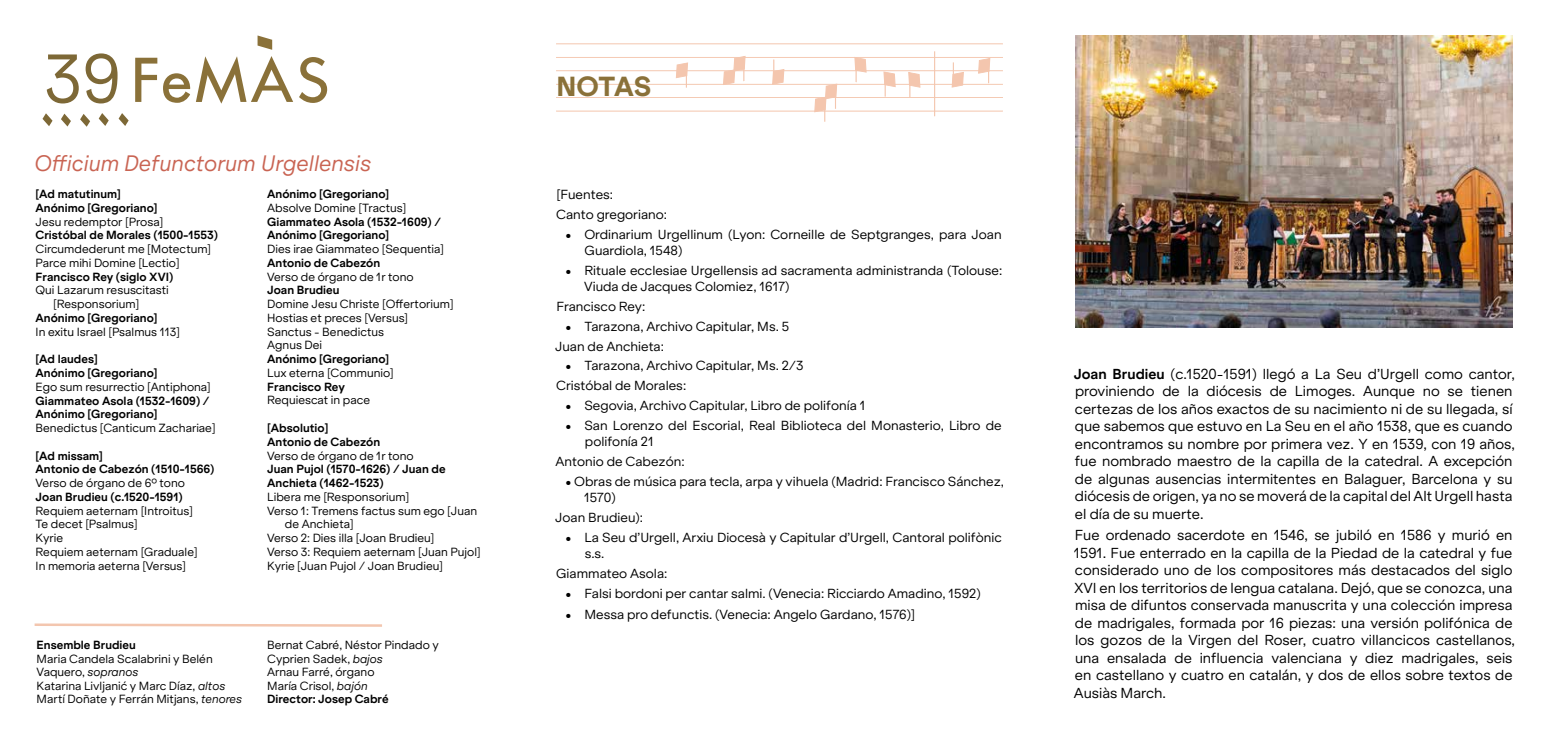
<style>
.page{position:relative;width:1560px;height:745px;background:#fff}
.page>*{position:absolute;margin:0;border:0;box-sizing:border-box;transform-origin:0 0}
.t1{font:65.25px "Klarheit Grotesk";color:#7d6836}
.t2{font:800 26.25px "Klarheit Grotesk";letter-spacing:-.01em;color:#8a7139}
.t3{font:italic 21.25px "Klarheit Grotesk";color:#c96453}
.t4{font:13.75px/17.5px "Klarheit Grotesk";color:#000}
.t5{font:12.5px/16.2px "Klarheit Grotesk";color:#000}
.t6{font:11.25px/13.8px "Klarheit Grotesk";color:#000}
.t7{font:700 11.25px/13.8px "Klarheit Grotesk";color:#000}
.s1{font-style:italic}
.s2{font-weight:700}
</style>
<div class="page">
<svg style="left:163px;top:73px;width:27px;height:30px"></svg>
<svg style="left:135px;top:58px;width:22px;height:44px"></svg>
<svg style="left:299px;top:57px;width:28px;height:46px"></svg>
<svg style="left:196px;top:56px;width:97px;height:48px"></svg>
<svg style="left:257px;top:35px;width:15px;height:15px"></svg>
<svg style="left:42px;top:113px;width:11px;height:13px"></svg>
<svg style="left:61px;top:113px;width:10px;height:13px"></svg>
<svg style="left:80px;top:114px;width:10px;height:13px"></svg>
<svg style="left:99px;top:113px;width:10px;height:13px"></svg>
<svg style="left:119px;top:113px;width:10px;height:13px"></svg>
<svg style="left:34px;top:623px;width:348px;height:4px"></svg>
<svg style="left:814px;top:85px;width:23px;height:37px"></svg>
<hr style="left:556px;top:97px;width:446px;height:1px;background:#f4c6ae">
<hr style="left:556px;top:111px;width:446px;height:1px;background:#f4c6ae">
<hr style="left:556px;top:70px;width:446px;height:1px;background:#f4c6ae">
<hr style="left:556px;top:84px;width:446px;height:1px;background:#f4c6ae">
<hr style="left:556px;top:44px;width:446px;height:1px;background:#f4c6ae">
<hr style="left:556px;top:57px;width:446px;height:1px;background:#f4c6ae">
<svg style="left:978px;top:58px;width:12px;height:25px"></svg>
<svg style="left:951px;top:62px;width:12px;height:25px"></svg>
<hr style="left:934px;top:51px;width:1px;height:65px;background:#f4c6ae">
<svg style="left:908px;top:72px;width:12px;height:25px"></svg>
<svg style="left:883px;top:71px;width:12px;height:25px"></svg>
<svg style="left:854px;top:58px;width:12px;height:24px"></svg>
<svg style="left:772px;top:59px;width:12px;height:26px"></svg>
<svg style="left:723px;top:56px;width:22px;height:29px"></svg>
<svg style="left:675px;top:62px;width:13px;height:26px"></svg>
<img style="left:1075px;top:36px;width:437px;height:291px">
<h1 class="t1" style="left:44px;top:24px;width:79px">39</h1>
<h3 class="t3" style="left:35px;top:145px;width:338px">Officium Defunctorum Urgellensis</h3>
<p class="t7" style="left:36px;top:186px;width:124px">[Ad matutinum]<br>Anónimo [Gregoriano]</p>
<p class="t6" style="left:36px;top:213px;width:129px">Jesu redemptor [Prosa]</p>
<p class="t7" style="left:36px;top:227px;width:184px">Cristóbal de Morales (1500-1553)</p>
<p class="t6" style="left:36px;top:241px;width:177px">Circumdederunt me [Motectum]<br>Parce mihi Domine [Lectio]</p>
<p class="t7" style="left:36px;top:268px;width:139px">Francisco Rey (siglo XVI)</p>
<p class="t6" style="left:53px;top:282px;width:117px;text-indent:-18px">Qui Lazarum resuscitasti [Responsorium]</p>
<p class="t7" style="left:36px;top:309px;width:124px">Anónimo [Gregoriano]</p>
<p class="t6" style="left:36px;top:323px;width:146px">In exitu Israel [Psalmus 113]</p>
<p class="t7" style="left:36px;top:351px;width:124px">[Ad laudes]<br>Anónimo [Gregoriano]</p>
<p class="t6" style="left:36px;top:378px;width:177px">Ego sum resurrectio [Antiphona]</p>
<p class="t7" style="left:36px;top:392px;width:175px">Giammateo Asola (1532-1609) /<br>Anónimo [Gregoriano]</p>
<p class="t6" style="left:36px;top:419px;width:181px">Benedictus [Canticum Zachariae]</p>
<p class="t7" style="left:36px;top:447px;width:180px">[Ad missam]<br>Antonio de Cabezón (1510-1566)</p>
<p class="t6" style="left:36px;top:474px;width:151px">Verso de órgano de 6º tono</p>
<p class="t7" style="left:36px;top:488px;width:149px">Joan Brudieu (c.1520-1591)</p>
<p class="t6" style="left:36px;top:502px;width:164px">Requiem aeternam [Introitus]<br>Te decet [Psalmus]<br>Kyrie<br>Requiem aeternam [Graduale]<br>In memoria aeterna [Versus]</p>
<p class="t7" style="left:267px;top:186px;width:124px">Anónimo [Gregoriano]</p>
<p class="t6" style="left:267px;top:199px;width:141px">Absolve Domine [Tractus]</p>
<p class="t7" style="left:267px;top:213px;width:175px">Giammateo Asola (1532-1609) /<br>Anónimo [Gregoriano]</p>
<p class="t6" style="left:267px;top:241px;width:178px">Dies irae Giammateo [Sequentia]</p>
<p class="t7" style="left:267px;top:254px;width:115px">Antonio de Cabezón</p>
<p class="t6" style="left:267px;top:268px;width:148px">Verso de órgano de 1r tono</p>
<p class="t7" style="left:267px;top:282px;width:74px">Joan Brudieu</p>
<p class="t6" style="left:267px;top:296px;width:188px">Domine Jesu Christe [Offertorium]<br>Hostias et preces [Versus]<br>Sanctus - Benedictus<br>Agnus Dei</p>
<p class="t7" style="left:267px;top:351px;width:124px">Anónimo [Gregoriano]</p>
<p class="t6" style="left:267px;top:364px;width:128px">Lux eterna [Communio]</p>
<p class="t7" style="left:267px;top:378px;width:79px">Francisco Rey</p>
<p class="t6" style="left:267px;top:392px;width:104px">Requiescat in pace</p>
<p class="t7" style="left:267px;top:419px;width:115px">[Absolutio]<br>Antonio de Cabezón</p>
<p class="t6" style="left:267px;top:447px;width:148px">Verso de órgano de 1r tono</p>
<p class="t7" style="left:267px;top:461px;width:180px">Juan Pujol (1570-1626) / Juan de<br>Anchieta (1462-1523)</p>
<p class="t6" style="left:267px;top:488px;width:143px">Libera me [Responsorium]</p>
<p class="t6" style="left:267px;top:502px;width:211px">Verso 1: Tremens factus sum ego [Juan</p>
<p class="t6" style="left:285px;top:516px;width:70px">de Anchieta]</p>
<p class="t6" style="left:267px;top:529px;width:169px">Verso 2: Dies illa [Joan Brudieu]</p>
<p class="t6" style="left:267px;top:543px;width:215px">Verso 3: Requiem aeternam [Juan Pujol]</p>
<p class="t6" style="left:267px;top:557px;width:177px">Kyrie [Juan Pujol / Joan Brudieu]</p>
<p class="t7" style="left:37px;top:636px;width:101px">Ensemble Brudieu</p>
<p class="t6" style="left:37px;top:650px;width:207px">Maria Candela Scalabrini y Belén<br>Vaquero, <span class="s1">sopranos<br></span>Katarina Livljanić y Marc Díaz, <span class="s1">altos<br></span>Martí Doñate y Ferrán Mitjans, <span class="s1">tenores</span></p>
<p class="t6" style="left:267px;top:637px;width:173px">Bernat Cabré, Néstor Pindado y<br>Cyprien Sadek, <span class="s1">bajos<br></span>Arnau Farré, órgano<br>María Crisol, <span class="s1">bajón<br></span><span class="s2">Director: Josep Cabré</span></p>
<h2 class="t2" style="left:556px;top:65px;width:96px">NOTAS</h2>
<p class="t5" style="left:556px;top:183px;width:112px;line-height:19.8px">[Fuentes:<br>Canto gregoriano:</p>
<p class="t5" style="left:584px;top:225px;width:418px;text-indent:-19px">• Ordinarium Urgellinum (Lyon: Corneille de Septgranges, para Joan<br>Guardiola, 1548)</p>
<p class="t5" style="left:584px;top:261px;width:419px;text-indent:-19px">• Rituale ecclesiae Urgellensis ad sacramenta administranda (Tolouse:<br>Viuda de Jacques Colomiez, 1617)</p>
<p class="t5" style="left:556px;top:297px;width:90px">Francisco Rey:</p>
<p class="t5" style="left:555px;top:315px;width:235px;line-height:19.8px;text-indent:10px">• Tarazona, Archivo Capitular, Ms. 5<br>Juan de Anchieta:</p>
<p class="t5" style="left:556px;top:354px;width:249px;line-height:19.8px;text-indent:9px">• Tarazona, Archivo Capitular, Ms. 2/3<br>Cristóbal de Morales:</p>
<p class="t5" style="left:565px;top:396px;width:301px">• Segovia, Archivo Capitular, Libro de polifonía 1</p>
<p class="t5" style="left:585px;top:415px;width:418px;text-indent:-19px">• San Lorenzo del Escorial, Real Biblioteca del Monasterio, Libro de polifonía 21</p>
<p class="t5" style="left:555px;top:451px;width:130px">Antonio de Cabezón:</p>
<p class="t5" style="left:584px;top:471px;width:421px;text-indent:-19px">• Obras de música para tecla, arpa y vihuela (Madrid: Francisco Sánchez,<br>1570)</p>
<p class="t5" style="left:555px;top:507px;width:89px">Joan Brudieu):</p>
<p class="t5" style="left:584px;top:527px;width:418px;text-indent:-19px">• La Seu d’Urgell, Arxiu Diocesà y Capitular d’Urgell, Cantoral polifònic s.s.</p>
<p class="t5" style="left:556px;top:563px;width:113px">Giammateo Asola:</p>
<p class="t5" style="left:565px;top:583px;width:416px">• Falsi bordoni per cantar salmi. (Venecia: Ricciardo Amadino, 1592)</p>
<p class="t5" style="left:565px;top:604px;width:351px">• Messa pro defunctis. (Venecia: Angelo Gardano, 1576)]</p>
<p class="t4" style="left:1073px;top:363px;width:443px"><span class="s2">Joan Brudieu</span> (c.1520-1591) llegó a La Seu d’Urgell como cantor, proviniendo de la diócesis de Limoges. Aunque no se tienen certezas de los años exactos de su nacimiento ni de su llegada, sí que sabemos que estuvo en La Seu en el año 1538, que es cuando encontramos su nombre por primera vez. Y en 1539, con 19 años, fue nombrado maestro de la capilla de la catedral. A excepción de algunas ausencias intermitentes en Balaguer, Barcelona y su diócesis de origen, ya no se moverá de la capital del Alt Urgell hasta el día de su muerte.</p>
<p class="t4" style="left:1073px;top:524px;width:442px">Fue ordenado sacerdote en 1546, se jubiló en 1586 y murió en 1591. Fue enterrado en la capilla de la Piedad de la catedral y fue considerado uno de los compositores más destacados del siglo XVI en los territorios de lengua catalana. Dejó, que se conozca, una misa de difuntos conservada manuscrita y una colección impresa de madrigales, formada por 16 piezas: una versión polifónica de los gozos de la Virgen del Roser, cuatro villancicos castellanos, una ensalada de influencia valenciana y diez madrigales, seis en castellano y cuatro en catalán, y dos de ellos sobre textos de Ausiàs March.</p>
</div>
